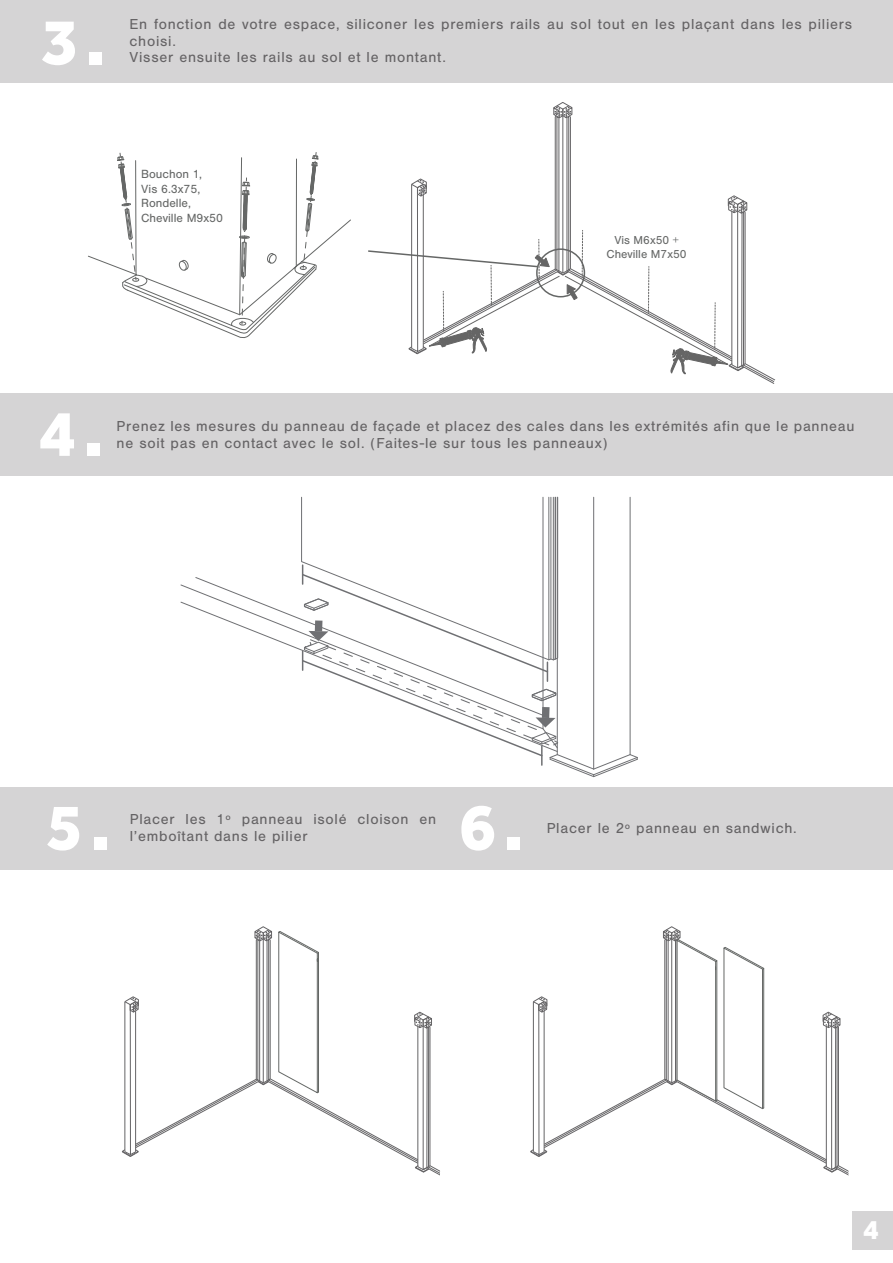
<style>
.page{position:relative;width:893px;height:1263px;background:#fff}
.page>*{position:absolute;margin:0;border:0;box-sizing:border-box;transform-origin:0 0}
.t1{font:800 67.5px "Effra";color:#fff}
.t2{font:800 28.5px "Effra";color:#fff}
.t3{font:15px/16.5px "Nimbus San";letter-spacing:.05em;color:#656365}
.t4{font:12.3px/14.7px "Nimbus San";color:#656766}
.t5{font:12px/14.4px "Nimbus San";color:#656766;text-align:center}
</style>
<div class="page">
<div style="left:852px;top:1211px;width:41px;height:38px;background:#d5d4d5"></div>
<div style="left:0;top:787px;width:893px;height:82px;background:#d5d4d5"></div>
<div style="left:0;top:0;width:893px;height:82px;background:#d5d4d5"></div>
<svg style="left:88px;top:152px;width:263px;height:186px"></svg>
<svg style="left:368px;top:102px;width:407px;height:282px"></svg>
<hr style="left:411px;top:184px;width:1px;height:164px;background:#656466">
<svg style="left:122px;top:926px;width:318px;height:250px"></svg>
<svg style="left:530px;top:926px;width:319px;height:250px"></svg>
<div style="left:0;top:394px;width:893px;height:82px;background:#d5d4d5"></div>
<svg style="left:180px;top:601px;width:120px;height:49px"></svg>
<svg style="left:300px;top:497px;width:338px;height:280px"></svg>
<h1 class="t1" style="left:41px;top:1px;width:66px">3.</h1>
<p class="t3" style="left:129px;top:16px;width:724px">En fonction de votre espace, siliconer les premiers rails au sol tout en les plaçant dans les piliers choisi.<br>Visser ensuite les rails au sol et le montant.</p>
<p class="t4" style="left:141px;top:167px;width:83px">Bouchon 1,<br>Vis 6.3x75,<br>Rondelle,<br>Cheville M9x50</p>
<p class="t5" style="left:607px;top:233px;width:81px">Vis M6x50 +<br>Cheville M7x50</p>
<h1 class="t1" style="left:39px;top:393px;width:66px">4 .5</h1>
<p class="t3" style="left:117px;top:418px;width:739px">Prenez les mesures du panneau de façade et placez des cales dans les extrémités afin que le panneau ne soit pas en contact avec le sol. (Faites-le sur tous les panneaux)</p>
<h1 class="t1" style="left:46px;top:787px;width:66px">5.</h1>
<h1 class="t1" style="left:459px;top:787px;width:66px">6.</h1>
<p class="t3" style="left:130px;top:811px;width:308px">Placer les 1º panneau isolé cloison en l’emboîtant dans le pilier</p>
<p class="t3" style="left:547px;top:820px;width:252px">Placer le 2º panneau en sandwich.</p>
<h2 class="t2" style="left:863px;top:1213px;width:17px">4</h2>
</div>
